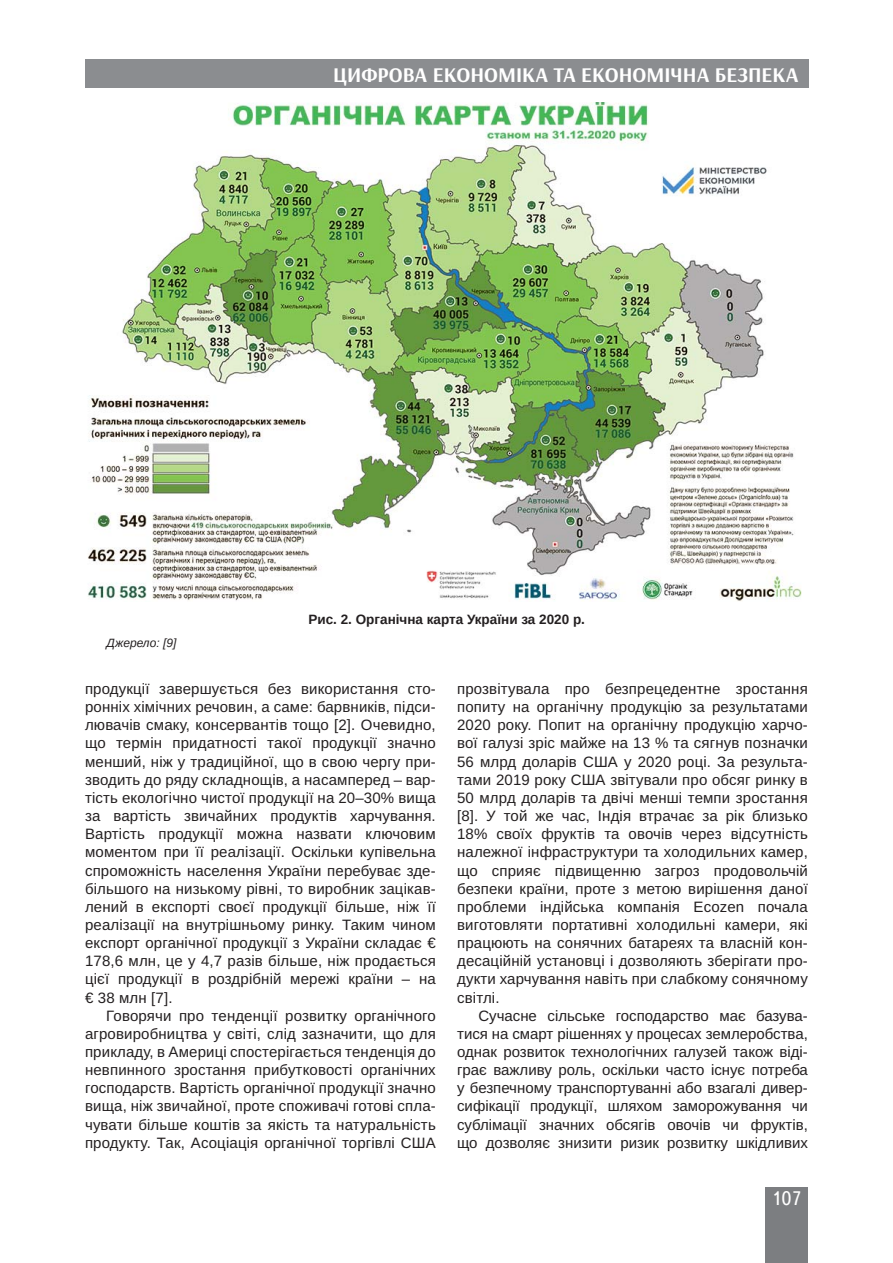
<style>
.page{position:relative;width:893px;height:1263px;background:#fff}
.page>*{position:absolute;margin:0;border:0;box-sizing:border-box;transform-origin:0 0}
.t1{font:700 21px "Arsenal";color:#fff}
.t2{font:19.5px "Ukrainian Text";color:#fff}
.Текст_основной_G{font:15px/18.1px "Arimo";letter-spacing:.01em;color:#231f20;text-align:justify}
.Рисунок{font:700 13.5px "Arimo";color:#231f20}
.Джерело{font:italic 12px "Arimo";color:#231f20}
</style>
<div class="page">
<div style="left:85px;top:60px;width:723px;height:28px;background:#8b8d90"></div>
<div style="left:765px;top:1187px;width:43px;height:76px;background:#7c7e81"></div>
<img style="left:88px;top:102px;width:714px;height:499px">
<h1 class="t1" style="left:333px;top:62px;width:467px">ЦИФРОВА ЕКОНОМІКА ТА ЕКОНОМІЧНА БЕЗПЕКА</h1>
<p class="Джерело" style="left:107px;top:635px;width:71px">Джерело: [9]</p>
<p class="Рисунок" style="left:308px;top:610px;width:278px">Рис. 2. Органічна карта України за 2020 р.</p>
<p class="Текст_основной_G" style="left:85px;top:680px;width:352px">продукції завершується без використання сто&shy;ронніх хімічних речовин, а саме: барвників, підси&shy;лювачів смаку, консервантів тощо [2]. Очевидно, що термін придатності такої продукції значно менший, ніж у традиційної, що в свою чергу при&shy;зводить до ряду складнощів, а насамперед – вар&shy;тість екологічно чистої продукції на 20–30% вища за вартість звичайних продуктів харчування.<br>Вартість продукції можна назвати ключовим моментом при її реалізації. Оскільки купівельна спроможність населення України перебуває зде&shy;більшого на низькому рівні, то виробник зацікав&shy;лений в експорті своєї продукції більше, ніж її реалізації на внутрішньому ринку. Таким чином експорт органічної продукції з України складає € 178,6 млн, це у 4,7 разів більше, ніж продається цієї продукції в роздрібній мережі країни – на € 38 млн [7].</p>
<p class="Текст_основной_G" style="left:85px;top:1007px;width:352px;text-indent:21px">Говорячи про тенденції розвитку органічного агровиробництва у світі, слід зазначити, що для прикладу, в Америці спостерігається тенденція до невпинного зростання прибутковості органічних господарств. Вартість органічної продукції значно вища, ніж звичайної, проте споживачі готові спла&shy;чувати більше коштів за якість та натуральність продукту. Так, Асоціація органічної торгівлі США</p>
<p class="Текст_основной_G" style="left:457px;top:680px;width:352px">прозвітувала про безпрецедентне зростання попиту на органічну продукцію за результатами 2020 року. Попит на органічну продукцію харчо&shy;вої галузі зріс майже на 13 % та сягнув позначки 56 млрд доларів США у 2020 році. За результа&shy;тами 2019 року США звітували про обсяг ринку в 50 млрд доларів та двічі менші темпи зростання [8]. У той же час, Індія втрачає за рік близько 18% своїх фруктів та овочів через відсутність належної інфраструктури та холодильних камер, що сприяє підвищенню загроз продовольчій безпеки країни, проте з метою вирішення даної проблеми індійська компанія Ecozen почала виготовляти портативні холодильні камери, які працюють на сонячних батареях та власній кон&shy;десаційній установці і дозволяють зберігати про&shy;дукти харчування навіть при слабкому сонячному світлі.</p>
<p class="Текст_основной_G" style="left:457px;top:1007px;width:352px;text-indent:21px">Сучасне сільське господарство має базува&shy;тися на смарт рішеннях у процесах землеробства, однак розвиток технологічних галузей також віді&shy;грає важливу роль, оскільки часто існує потреба у безпечному транспортуванні або взагалі дивер&shy;сифікації продукції, шляхом заморожування чи сублімації значних обсягів овочів чи фруктів, що дозволяє знизити ризик розвитку шкідливих</p>
<h2 class="t2" style="left:771px;top:1188px;width:32px">107</h2>
</div>
